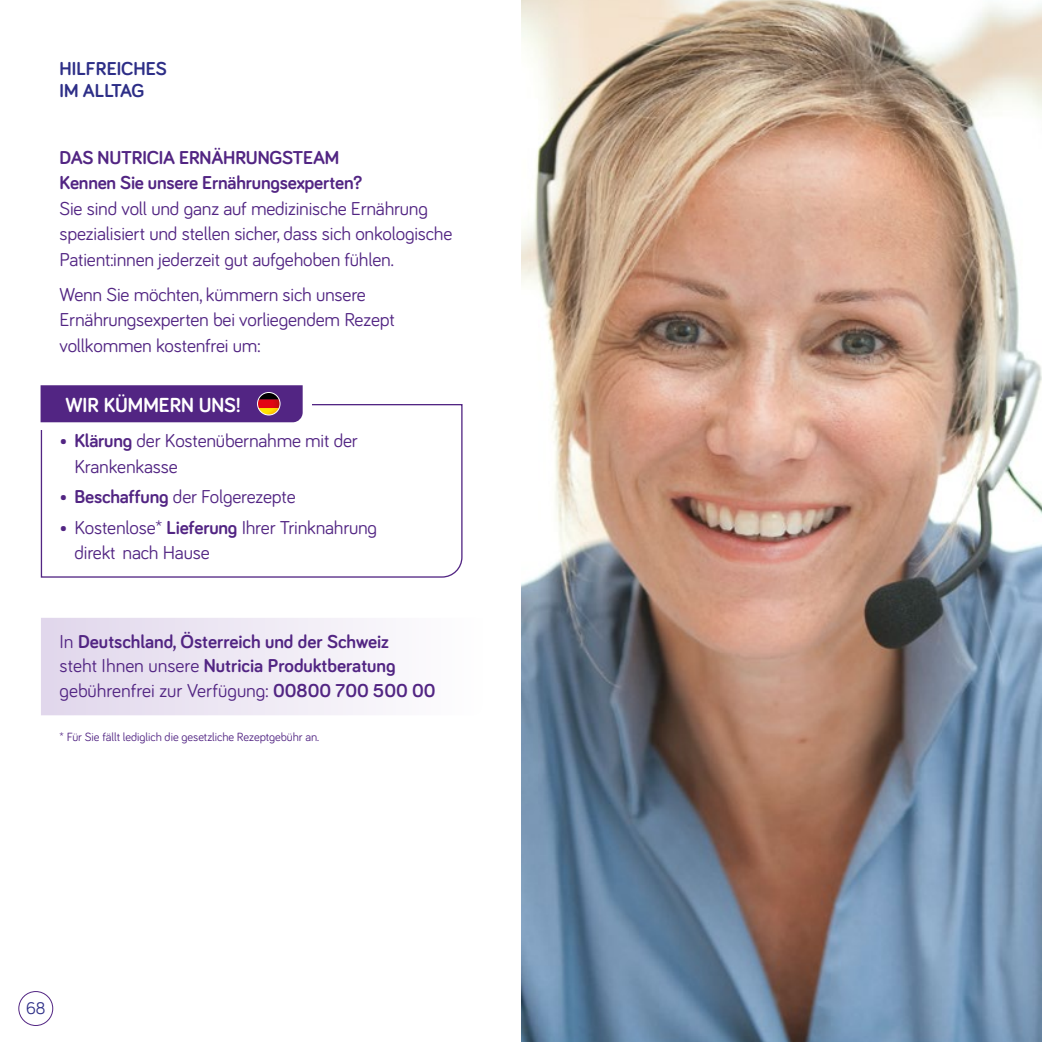
<style>
.page{position:relative;width:1042px;height:1042px;background:#fff}
.page>*{position:absolute;margin:0;border:0;box-sizing:border-box;transform-origin:0 0}
.t1{font:700 21px "Bariol";color:#fff}
.t2{font:19.25px/25.4px "Bariol";letter-spacing:-.01em;color:#522583}
.t3{font:700 19.25px/24.5px "Bariol";letter-spacing:-.01em;color:#522583}
.t4{font:700 19.25px/22.8px "Bariol";color:#2d2e87}
.t5{font:17.32px "Bariol";color:#2d2e87}
.t6{font:12.25px "Bariol";letter-spacing:-.005em;color:#522583}
.s1{font-weight:700}
.s2{font-weight:400}
</style>
<div class="page">
<div style="left:18px;top:991px;width:35px;height:35px;border:1px solid #522583;border-radius:50%"></div>
<img style="left:521px;top:0;width:521px;height:1042px">
<svg style="left:41px;top:618px;width:335px;height:97px"></svg>
<svg style="left:40px;top:404px;width:423px;height:174px"></svg>
<div style="left:35px;top:378px;width:277px;height:52px;background:#fff"></div>
<svg style="left:41px;top:385px;width:262px;height:37px;background:#572880"></svg>
<div style="left:257px;top:392px;width:23px;height:23px;border:1px solid #fff;border-radius:50%"></div>
<p class="t4" style="left:60px;top:56px;width:109px">HILFREICHES<br>IM ALLTAG</p>
<p class="t3" style="left:60px;top:144px;width:304px;line-height:25.4px">DAS NUTRICIA ERNÄHRUNGSTEAM<br>Kennen Sie unsere Ernährungsexperten?</p>
<p class="t2" style="left:60px;top:195px;width:394px">Sie sind voll und ganz auf medizinische Ernährung spezialisiert und stellen sicher, dass sich onkologische<br>Patient:innen jederzeit gut aufgehoben fühlen.</p>
<p class="t2" style="left:60px;top:281px;width:337px">Wenn Sie möchten, kümmern sich unsere<br>Ernährungsexperten bei vorliegendem Rezept vollkommen kostenfrei um:</p>
<p class="t1" style="left:65px;top:390px;width:177px">WIR KÜMMERN UNS!</p>
<p class="t2" style="left:74px;top:427px;width:285px;text-indent:-15px"><span class="s1">• Klärung</span> der Kostenübernahme mit der<br>Krankenkasse</p>
<p class="t2" style="left:60px;top:483px;width:238px"><span class="s1">• Beschaffung</span> der Folgerezepte</p>
<p class="t2" style="left:74px;top:513px;width:304px;text-indent:-15px"><span class="s1">•</span> Kostenlose* <span class="s1">Lieferung</span> Ihrer Trinknahrung direkt nach Hause</p>
<p class="t3" style="left:60px;top:628px;width:378px"><span class="s2">In</span> Deutschland, Österreich und der Schweiz<br><span class="s2">steht Ihnen unsere</span> Nutricia Produktberatung <span class="s2">gebührenfrei zur Verfügung:</span> 00800 700 500 00</p>
<p class="t6" style="left:60px;top:729px;width:261px">* Für Sie fällt lediglich die gesetzliche Rezeptgebühr an.</p>
<p class="t5" style="left:26px;top:996px;width:21px">68</p>
</div>
